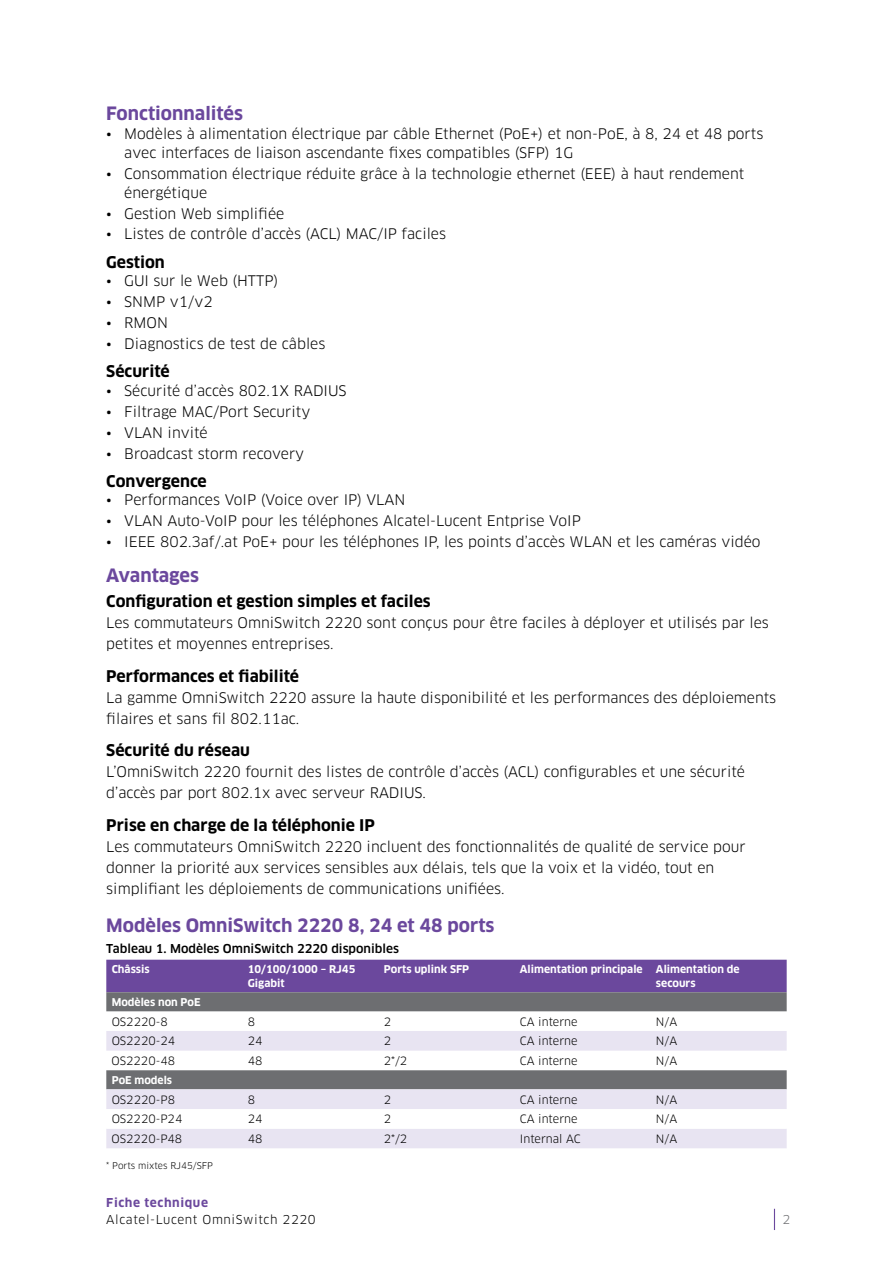
<style>
.page{position:relative;width:893px;height:1263px;background:#fff}
.page>*{position:absolute;margin:0;border:0;box-sizing:border-box;transform-origin:0 0}
.t1{font:700 18px "Clan OT";color:#6b489d}
.t2{font:700 15.75px "Clan OT";color:#000}
.t3{font:14.25px/21px "Clan OT";color:#000}
.t4{font:500 12px "Clan OT";color:#000}
.t5{font:12px "Clan OT";letter-spacing:.05em;color:#000}
.t6{font:700 12px "Clan OT";letter-spacing:.05em;color:#6b489d}
.t7{font:12px "Clan OT";color:#6d6e71}
.t8{font:11.25px "Clan OT";color:#000}
.t9{font:700 10.5px/13.5px "Clan OT";color:#fff}
.t10{font:9px "Clan OT";color:#000}
</style>
<div class="page">
<svg style="left:774px;top:1209px;width:1px;height:21px"></svg>
<div style="left:106px;top:960px;width:681px;height:32px;background:#6b489d"></div>
<svg style="left:106px;top:992px;width:681px;height:20px;background:#737477"></svg>
<svg style="left:106px;top:1031px;width:681px;height:117px;fill:#e8e4f2"></svg>
<svg style="left:106px;top:1109px;width:681px;height:20px"></svg>
<p class="t1" style="left:106px;top:103px;width:138px">Fonctionnalités</p>
<p class="t3" style="left:124px;top:125px;width:640px;line-height:18.8px;text-indent:-18px">• Modèles à alimentation électrique par câble Ethernet (PoE+) et non-PoE, à 8, 24 et 48 ports avec interfaces de liaison ascendante fixes compatibles (SFP) 1G</p>
<p class="t3" style="left:124px;top:164px;width:622px;line-height:18.8px;text-indent:-18px">• Consommation électrique réduite grâce à la technologie ethernet (EEE) à haut rendement énergétique</p>
<p class="t3" style="left:106px;top:203px;width:180px">• Gestion Web simplifiée</p>
<p class="t3" style="left:106px;top:224px;width:341px">• Listes de contrôle d’accès (ACL) MAC/IP faciles</p>
<p class="t2" style="left:106px;top:253px;width:60px">Gestion</p>
<p class="t3" style="left:106px;top:270px;width:173px">• GUI sur le Web (HTTP)</p>
<p class="t3" style="left:106px;top:291px;width:108px">• SNMP v1/v2</p>
<p class="t3" style="left:106px;top:312px;width:63px">• RMON</p>
<p class="t3" style="left:106px;top:333px;width:221px">• Diagnostics de test de câbles</p>
<p class="t2" style="left:106px;top:362px;width:65px">Sécurité</p>
<p class="t3" style="left:106px;top:380px;width:242px">• Sécurité d’accès 802.1X RADIUS</p>
<p class="t3" style="left:106px;top:401px;width:206px">• Filtrage MAC/Port Security</p>
<p class="t3" style="left:106px;top:422px;width:103px">• VLAN invité</p>
<p class="t3" style="left:106px;top:443px;width:199px">• Broadcast storm recovery</p>
<p class="t2" style="left:106px;top:472px;width:102px">Convergence</p>
<p class="t3" style="left:106px;top:490px;width:300px">• Performances VoIP (Voice over IP) VLAN</p>
<p class="t3" style="left:106px;top:510px;width:476px">• VLAN Auto-VoIP pour les téléphones Alcatel-Lucent Entprise VoIP</p>
<p class="t3" style="left:106px;top:531px;width:656px">• IEEE 802.3af/.at PoE+ pour les téléphones IP, les points d’accès WLAN et les caméras vidéo</p>
<p class="t1" style="left:106px;top:564px;width:94px">Avantages</p>
<p class="t2" style="left:106px;top:592px;width:326px">Configuration et gestion simples et faciles</p>
<p class="t3" style="left:106px;top:613px;width:664px">Les commutateurs OmniSwitch 2220 sont conçus pour être faciles à déployer et utilisés par les petites et moyennes entreprises.</p>
<p class="t2" style="left:106px;top:667px;width:194px">Performances et fiabilité</p>
<p class="t3" style="left:106px;top:687px;width:671px">La gamme OmniSwitch 2220 assure la haute disponibilité et les performances des déploiements filaires et sans fil 802.11ac.</p>
<p class="t2" style="left:106px;top:741px;width:145px">Sécurité du réseau</p>
<p class="t3" style="left:106px;top:761px;width:640px">L’OmniSwitch 2220 fournit des listes de contrôle d’accès (ACL) configurables et une sécurité d’accès par port 802.1x avec serveur RADIUS.</p>
<p class="t2" style="left:106px;top:816px;width:270px">Prise en charge de la téléphonie IP</p>
<p class="t3" style="left:106px;top:836px;width:641px">Les commutateurs OmniSwitch 2220 incluent des fonctionnalités de qualité de service pour donner la priorité aux services sensibles aux délais, tels que la voix et la vidéo, tout en simplifiant les déploiements de communications unifiées.</p>
<p class="t1" style="left:106px;top:915px;width:390px">Modèles OmniSwitch 2220 8, 24 et 48 ports</p>
<p class="t4" style="left:106px;top:942px;width:294px">Tableau 1. Modèles OmniSwitch 2220 disponibles</p>
<p class="t9" style="left:112px;top:963px;width:40px">Châssis</p>
<p class="t9" style="left:248px;top:963px;width:109px">10/100/1000 – RJ45<br>Gigabit</p>
<p class="t9" style="left:384px;top:963px;width:87px">Ports uplink SFP</p>
<p class="t9" style="left:520px;top:963px;width:124px">Alimentation principale</p>
<p class="t9" style="left:656px;top:963px;width:85px">Alimentation de secours</p>
<p class="t9" style="left:112px;top:995px;width:90px">Modèles non PoE</p>
<p class="t8" style="left:112px;top:1015px;width:58px">OS2220-8</p>
<p class="t8" style="left:248px;top:1015px;width:9px">8</p>
<p class="t8" style="left:384px;top:1015px;width:9px">2</p>
<p class="t8" style="left:520px;top:1015px;width:59px">CA interne</p>
<p class="t8" style="left:656px;top:1015px;width:23px">N/A</p>
<p class="t8" style="left:112px;top:1034px;width:65px">OS2220-24</p>
<p class="t8" style="left:248px;top:1034px;width:16px">24</p>
<p class="t8" style="left:384px;top:1034px;width:9px">2</p>
<p class="t8" style="left:520px;top:1034px;width:59px">CA interne</p>
<p class="t8" style="left:656px;top:1034px;width:23px">N/A</p>
<p class="t8" style="left:112px;top:1054px;width:65px">OS2220-48</p>
<p class="t8" style="left:248px;top:1054px;width:16px">48</p>
<p class="t8" style="left:384px;top:1054px;width:25px">2*/2</p>
<p class="t8" style="left:520px;top:1054px;width:59px">CA interne</p>
<p class="t8" style="left:656px;top:1054px;width:23px">N/A</p>
<p class="t9" style="left:112px;top:1073px;width:62px">PoE models</p>
<p class="t8" style="left:112px;top:1093px;width:65px">OS2220-P8</p>
<p class="t8" style="left:248px;top:1093px;width:9px">8</p>
<p class="t8" style="left:384px;top:1093px;width:9px">2</p>
<p class="t8" style="left:520px;top:1093px;width:59px">CA interne</p>
<p class="t8" style="left:656px;top:1093px;width:23px">N/A</p>
<p class="t8" style="left:112px;top:1112px;width:72px">OS2220-P24</p>
<p class="t8" style="left:248px;top:1112px;width:16px">24</p>
<p class="t8" style="left:384px;top:1112px;width:9px">2</p>
<p class="t8" style="left:520px;top:1112px;width:59px">CA interne</p>
<p class="t8" style="left:656px;top:1112px;width:23px">N/A</p>
<p class="t8" style="left:112px;top:1132px;width:72px">OS2220-P48</p>
<p class="t8" style="left:248px;top:1132px;width:16px">48</p>
<p class="t8" style="left:384px;top:1132px;width:25px">2*/2</p>
<p class="t8" style="left:520px;top:1132px;width:62px">Internal AC</p>
<p class="t8" style="left:656px;top:1132px;width:23px">N/A</p>
<p class="t10" style="left:106px;top:1161px;width:108px">* Ports mixtes RJ45/SFP</p>
<p class="t6" style="left:106px;top:1196px;width:103px">Fiche technique</p>
<p class="t5" style="left:106px;top:1212px;width:211px">Alcatel-Lucent OmniSwitch 2220</p>
<p class="t7" style="left:782px;top:1212px;width:9px">2</p>
</div>
